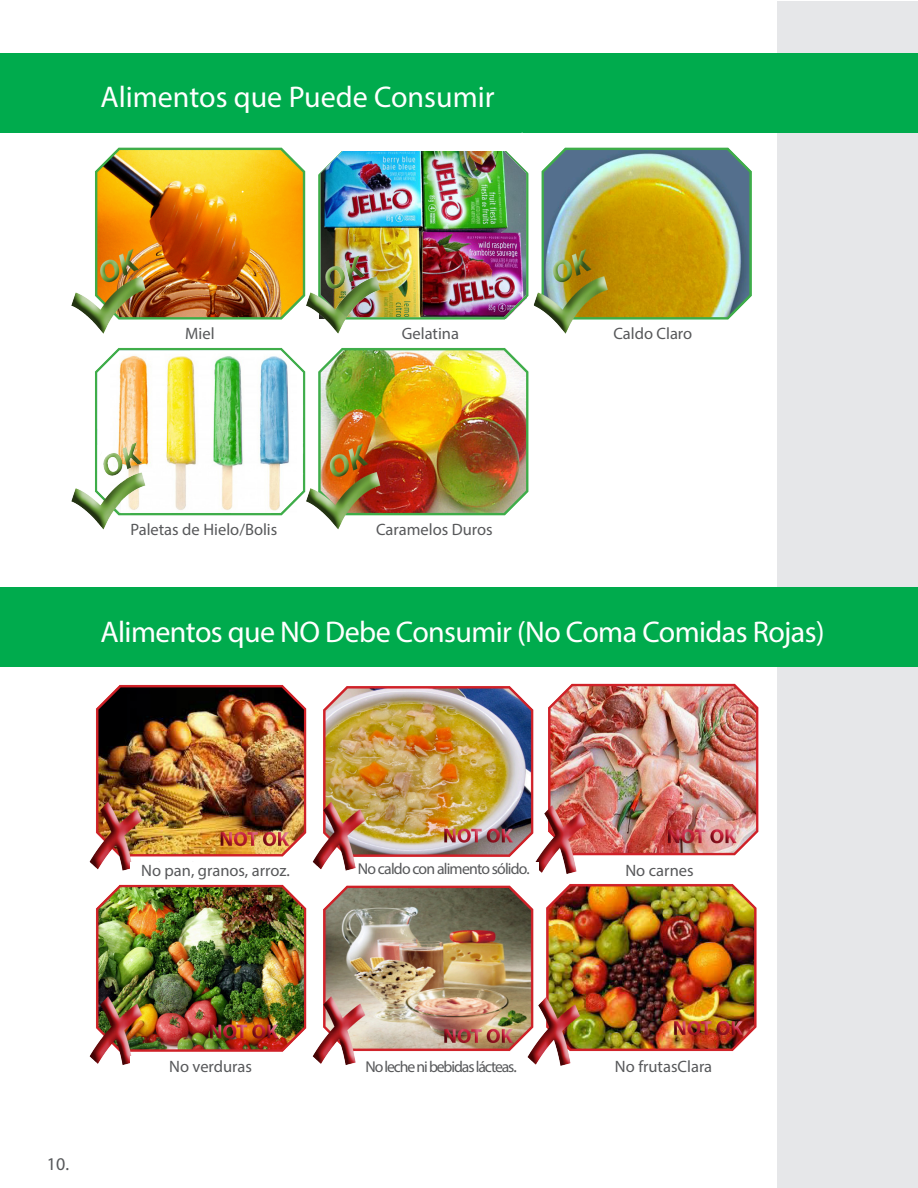
<style>
.page{position:relative;width:918px;height:1188px;background:#fff}
.page>*{position:absolute;margin:0;border:0;box-sizing:border-box;transform-origin:0 0}
.t1{font:30px "Myriad Pro";letter-spacing:-.015em;color:#fff}
.t2{font:18px "Myriad Pro";color:#57585a}
.t3{font:16.5px "Myriad Pro";color:#57585a}
.t4{font:15.75px "Myriad Pro";letter-spacing:-.055em;color:#57585a}
.s1{font-size:16.5px}
</style>
<div class="page">
<img style="left:71px;top:147px;width:681px;height:383px">
<img style="left:89px;top:683px;width:670px;height:383px">
<div style="left:777px;top:2px;width:141px;height:1186px;background:#e6e7e9"></div>
<div style="left:0;top:53px;width:918px;height:79px;background:#00ab4d"></div>
<div style="left:0;top:587px;width:918px;height:80px;background:#00ab4d"></div>
<div style="left:549px;top:351px;width:221px;height:185px;background:#fff"></div>
<svg style="left:298px;top:147px;width:44px;height:31px"></svg>
<svg style="left:505px;top:132px;width:45px;height:46px"></svg>
<svg style="left:498px;top:298px;width:46px;height:46px"></svg>
<div style="left:336px;top:140px;width:198px;height:11px;background:#fff"></div>
<img style="left:323px;top:253px;width:50px;height:41px">
<img style="left:100px;top:440px;width:51px;height:41px">
<div style="left:130px;top:862px;width:158px;height:19px;background:#fff"></div>
<div style="left:360px;top:862px;width:179px;height:16px;background:#fff"></div>
<div style="left:600px;top:862px;width:158px;height:19px;background:#fff"></div>
<div style="left:130px;top:1057px;width:158px;height:24px;background:#fff"></div>
<div style="left:356px;top:1057px;width:158px;height:24px;background:#fff"></div>
<div style="left:582px;top:1055px;width:158px;height:25px;background:#fff"></div>
<div style="left:123px;top:325px;width:158px;height:19px;background:#fff"></div>
<div style="left:375px;top:325px;width:157px;height:16px;background:#fff"></div>
<div style="left:593px;top:325px;width:158px;height:19px;background:#fff"></div>
<div style="left:123px;top:520px;width:158px;height:24px;background:#fff"></div>
<div style="left:349px;top:520px;width:158px;height:24px;background:#fff"></div>
<p class="t1" style="left:100px;top:78px;width:396px">Alimentos que Puede Consumir</p>
<p class="t1" style="left:100px;top:80px;width:200px">Hip precautions</p>
<p class="t3" style="left:185px;top:323px;width:31px">Miel</p>
<p class="t3" style="left:402px;top:323px;width:59px">Gelatina</p>
<p class="t3" style="left:613px;top:323px;width:80px">Caldo Claro</p>
<p class="t3" style="left:130px;top:520px;width:148px">Paletas de Hielo/Bolis</p>
<p class="t3" style="left:376px;top:520px;width:118px">Caramelos Duros</p>
<p class="t1" style="left:100px;top:614px;width:726px">Alimentos que NO Debe Consumir (No Coma Comidas Rojas)</p>
<p class="t2" style="left:47px;top:1153px;width:24px">10.</p>
<p class="t3" style="left:141px;top:860px;width:150px">No pan, granos, arroz.</p>
<p class="t4" style="left:358px;top:859px;width:173px">No caldo con alimento sólido.</p>
<p class="t3" style="left:625px;top:860px;width:70px">No carnes</p>
<p class="t3" style="left:169px;top:1057px;width:84px">No verduras</p>
<p class="t4" style="left:365px;top:1057px;width:153px">No leche ni bebidas lácteas<span class="s1">.</span></p>
<p class="t3" style="left:615px;top:1057px;width:99px">No frutasClara</p>
</div>
